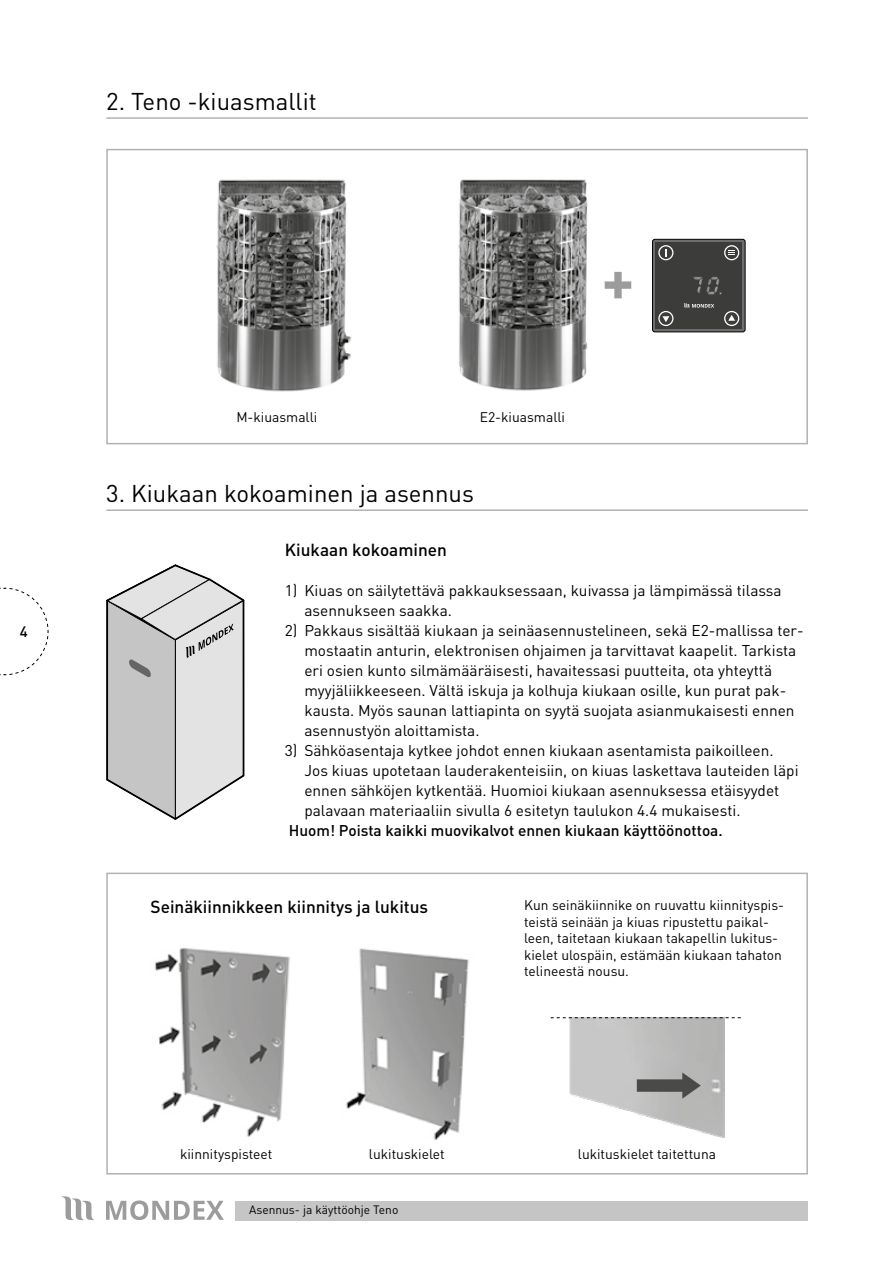
<style>
.page{position:relative;width:893px;height:1263px;background:#fff}
.page>*{position:absolute;margin:0;border:0;box-sizing:border-box;transform-origin:0 0}
.t1{font:700 60px "DIN";color:#9c9c9c}
.t2{font:24px "DIN";color:#000}
.t3{font:500 17.25px "DIN";color:#000}
.t4{font:15.45px/20px "DIN";color:#000}
.t5{font:500 15.45px "DIN";color:#000}
.t6{font:500 15px "DIN";color:#000}
.t7{font:13.8px/16.5px "DIN";color:#000}
.t8{font:12px "DIN";color:#000}
</style>
<div class="page">
<svg style="left:0;top:587px;width:49px;height:88px"></svg>
<div style="left:236px;top:1201px;width:572px;height:19px;background:#c5c5c5"></div>
<svg style="left:62px;top:1196px;width:32px;height:24px"></svg>
<svg style="left:106px;top:1200px;width:118px;height:20px"></svg>
<div style="left:106px;top:149px;width:702px;height:295px;border:2px solid #b2b2b2"></div>
<img style="left:458px;top:179px;width:130px;height:212px">
<img style="left:216px;top:179px;width:136px;height:213px">
<hr style="left:106px;top:509px;width:702px;height:2px;background:#b2b2b2">
<hr style="left:106px;top:117px;width:702px;height:2px;background:#b2b2b2">
<svg style="left:106px;top:564px;width:139px;height:256px;background:#d0d0d0"></svg>
<div style="left:106px;top:873px;width:702px;height:301px;border:2px solid #b2b2b2"></div>
<img style="left:155px;top:948px;width:135px;height:188px">
<img style="left:346px;top:948px;width:123px;height:192px">
<img style="left:570px;top:1018px;width:155px;height:120px">
<svg style="left:637px;top:1072px;width:64px;height:27px;background:#868685"></svg>
<svg style="left:551px;top:1017px;width:190px;height:1px"></svg>
<div style="left:652px;top:239px;width:93px;height:93px;background:#6e6e6e;border-radius:2px"></div>
<div style="left:652px;top:239px;width:93px;height:93px;border:1px solid #000;border-radius:2px"></div>
<div style="left:655px;top:242px;width:87px;height:87px;background:#3c3c3a"></div>
<svg style="left:684px;top:303px;width:30px;height:5px"></svg>
<svg style="left:658px;top:311px;width:15px;height:15px"></svg>
<div style="left:660px;top:312px;width:12px;height:13px;background:#3c3c3a;border-radius:50%"></div>
<svg style="left:662px;top:316px;width:7px;height:6px"></svg>
<svg style="left:724px;top:311px;width:15px;height:15px"></svg>
<svg style="left:725px;top:312px;width:13px;height:13px"></svg>
<svg style="left:728px;top:315px;width:7px;height:6px"></svg>
<svg style="left:658px;top:245px;width:15px;height:15px"></svg>
<svg style="left:660px;top:246px;width:12px;height:13px"></svg>
<svg style="left:724px;top:245px;width:15px;height:15px"></svg>
<svg style="left:725px;top:246px;width:13px;height:13px"></svg>
<svg style="left:728px;top:250px;width:7px;height:5px"></svg>
<svg style="left:693px;top:277px;width:29px;height:17px"></svg>
<p class="t6" style="left:20px;top:621px;width:9px">4</p>
<h2 class="t2" style="left:106px;top:86px;width:212px">2. Teno -kiuasmallit</h2>
<h1 class="t1" style="left:602px;top:241px;width:34px">+</h1>
<p class="t7" style="left:236px;top:409px;width:82px">M-kiuasmalli</p>
<p class="t7" style="left:480px;top:409px;width:87px">E2-kiuasmalli</p>
<h2 class="t2" style="left:106px;top:478px;width:369px">3. Kiukaan kokoaminen ja asennus</h2>
<p class="t3" style="left:285px;top:539px;width:164px">Kiukaan kokoaminen</p>
<p class="t4" style="left:304px;top:580px;width:479px;text-indent:-19px">1) Kiuas on säilytettävä pakkauksessaan, kuivassa ja lämpimässä tilassa asennukseen saakka.</p>
<p class="t4" style="left:304px;top:620px;width:501px;text-indent:-19px">2) Pakkaus sisältää kiukaan ja seinäasennustelineen, sekä E2-mallissa ter&shy;mostaatin anturin, elektronisen ohjaimen ja tarvittavat kaapelit. Tarkista eri osien kunto silmämääräisesti, havaitessasi puutteita, ota yhteyttä myyjäliikkeeseen. Vältä iskuja ja kolhuja kiukaan osille, kun purat pak&shy;kausta. Myös saunan lattiapinta on syytä suojata asianmukaisesti ennen asennustyön aloittamista.</p>
<p class="t4" style="left:304px;top:740px;width:496px;text-indent:-19px">3) Sähköasentaja kytkee johdot ennen kiukaan asentamista paikoilleen.<br>Jos kiuas upotetaan lauderakenteisiin, on kiuas laskettava lauteiden läpi ennen sähköjen kytkentää. Huomioi kiukaan asennuksessa etäisyydet palavaan materiaaliin sivulla 6 esitetyn taulukon 4.4 mukaisesti.</p>
<p class="t5" style="left:289px;top:820px;width:435px">Huom! Poista kaikki muovikalvot ennen kiukaan käyttöönottoa.</p>
<p class="t3" style="left:151px;top:896px;width:279px">Seinäkiinnikkeen kiinnitys ja lukitus</p>
<p class="t7" style="left:524px;top:897px;width:262px">Kun seinäkiinnike on ruuvattu kiinnityspis&shy;teistä seinään ja kiuas ripustettu paikal&shy;leen, taitetaan kiukaan takapellin lukitus&shy;kielet ulospäin, estämään kiukaan tahaton telineestä nousu.</p>
<p class="t7" style="left:180px;top:1146px;width:94px">kiinnityspisteet</p>
<p class="t7" style="left:369px;top:1146px;width:77px">lukituskielet</p>
<p class="t7" style="left:578px;top:1146px;width:140px">lukituskielet taitettuna</p>
<p class="t8" style="left:249px;top:1202px;width:151px">Asennus- ja käyttöohje Teno</p>
</div>
